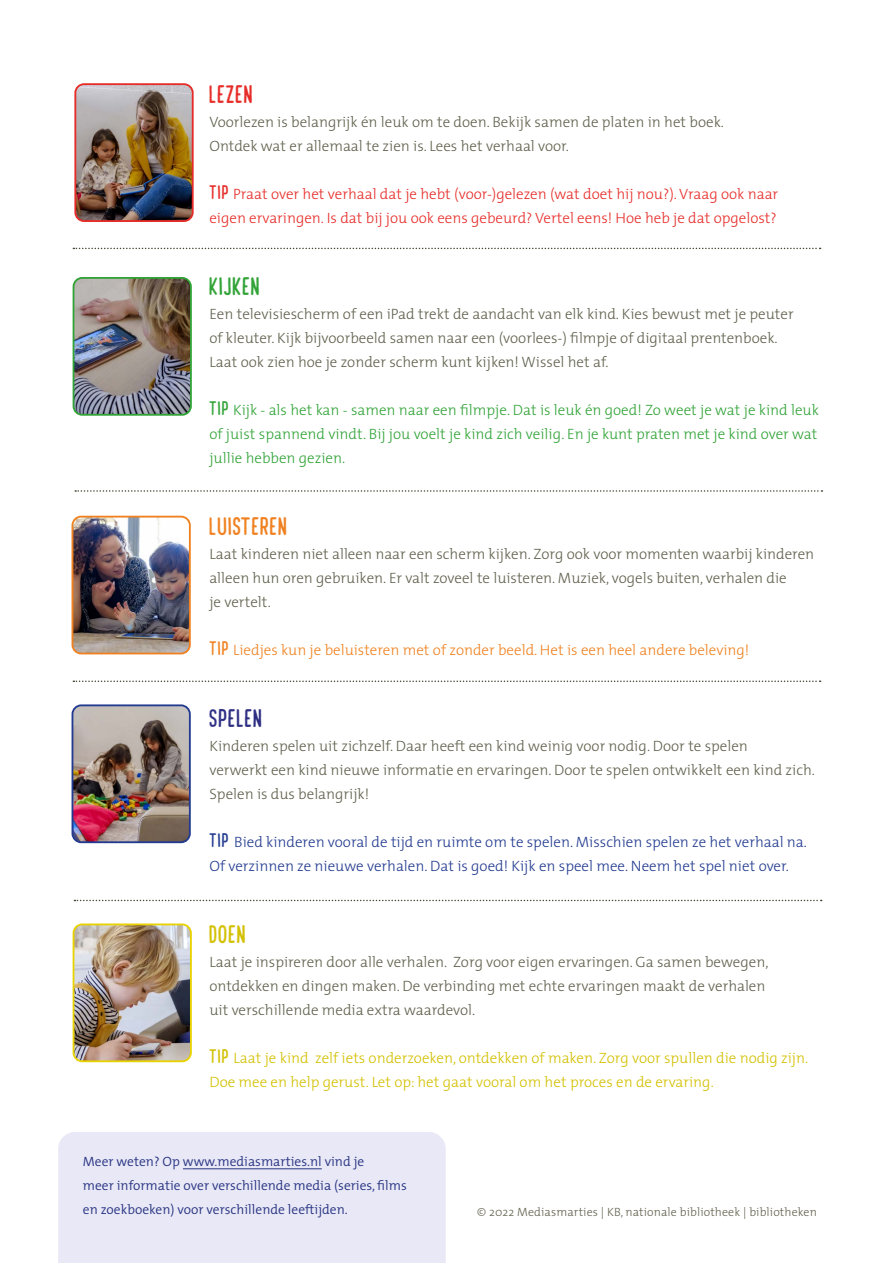
<style>
.page{position:relative;width:893px;height:1263px;background:#fff}
.page>*{position:absolute;margin:0;border:0;box-sizing:border-box;transform-origin:0 0}
.t1{font:19.5px "Caf Franoise";letter-spacing:.03em;color:#f08120}
.t2{font:19.5px "Caf Franoise";letter-spacing:.03em;color:#31a337}
.t3{font:19.5px "Caf Franoise";letter-spacing:.03em;color:#2d2e83}
.t4{font:19.5px "Caf Franoise";letter-spacing:.03em;color:#e62c28}
.t5{font:19.5px "Caf Franoise";color:#d3c000}
.t6{font:300 15px/24px "The Mix";color:#60604d}
.t7{font:300 15px/24px "The Mix";color:#31a337;text-align:justify}
.t8{font:300 15px/24px "The Mix";color:#223a8f}
.t9{font:300 15px/24px "The Mix";color:#e62c28}
.t10{font:300 15px/24px "The Mix";color:#d3c000}
.t11{font:300 15px "The Mix";color:#f08120}
.t12{font:300 13.5px/24px "The Mix";color:#283583}
.t13{font:300 12px "The Mix";letter-spacing:.01em;color:#60604d}
.s1{font-family:"Caf Franoise";font-weight:400}
</style>
<div class="page">
<svg style="left:74px;top:900px;width:748px;height:1px"></svg>
<svg style="left:73px;top:680px;width:748px;height:2px"></svg>
<svg style="left:75px;top:490px;width:747px;height:2px"></svg>
<svg style="left:73px;top:248px;width:748px;height:1px"></svg>
<div style="left:58px;top:1132px;width:388px;height:131px;background:#e9e8f6"></div>
<hr style="left:183px;top:1168px;width:139px;height:1px;background:#283583">
<img style="left:77px;top:86px;width:114px;height:133px">
<div style="left:74px;top:83px;width:120px;height:139px;border:2px solid #e62c28;border-radius:9px"></div>
<img style="left:74px;top:278px;width:115px;height:135px">
<div style="left:73px;top:277px;width:119px;height:139px;border:2px solid #31a337;border-radius:9px"></div>
<img style="left:72px;top:517px;width:118px;height:136px">
<div style="left:72px;top:516px;width:119px;height:138px;border:2px solid #f08120;border-radius:9px"></div>
<img style="left:72px;top:707px;width:116px;height:135px">
<div style="left:72px;top:704px;width:119px;height:139px;border:2px solid #223a8f;border-radius:9px"></div>
<img style="left:74px;top:926px;width:115px;height:135px">
<div style="left:73px;top:923px;width:119px;height:139px;border:2px solid #e8d300;border-radius:9px"></div>
<h1 class="t4" style="left:209px;top:79px;width:46px">LEZEN</h1>
<p class="t6" style="left:209px;top:110px;width:516px">Voorlezen is belangrijk én leuk om te doen. Bekijk samen de platen in het boek.<br>Ontdek wat er allemaal te zien is. Lees het verhaal voor.</p>
<p class="t9" style="left:209px;top:182px;width:570px"><span class="s1">TIP</span> Praat over het verhaal dat je hebt (voor-)gelezen (wat doet hij nou?). Vraag ook naar eigen ervaringen. Is dat bij jou ook eens gebeurd? Vertel eens! Hoe heb je dat opgelost?</p>
<h1 class="t2" style="left:209px;top:271px;width:52px">KIJKEN</h1>
<p class="t6" style="left:209px;top:302px;width:586px">Een televisiescherm of een iPad trekt de aandacht van elk kind. Kies bewust met je peuter of kleuter. Kijk bijvoorbeeld samen naar een (voorlees-) filmpje of digitaal prentenboek.<br>Laat ook zien hoe je zonder scherm kunt kijken! Wissel het af.</p>
<p class="t7" style="left:209px;top:398px;width:611px"><span class="s1">TIP</span> Kijk - als het kan - samen naar een filmpje. Dat is leuk én goed! Zo weet je wat je kind leuk of juist spannend vindt. Bij jou voelt je kind zich veilig. En je kunt praten met je kind over wat jullie hebben gezien.</p>
<h1 class="t1" style="left:209px;top:511px;width:80px">LUISTEREN</h1>
<p class="t6" style="left:209px;top:542px;width:606px">Laat kinderen niet alleen naar een scherm kijken. Zorg ook voor momenten waarbij kinderen alleen hun oren gebruiken. Er valt zoveel te luisteren. Muziek, vogels buiten, verhalen die<br>je vertelt.</p>
<p class="t11" style="left:209px;top:640px;width:541px"><span class="s1">TIP</span> Liedjes kun je beluisteren met of zonder beeld. Het is een heel andere beleving!</p>
<h1 class="t3" style="left:209px;top:703px;width:55px">SPELEN</h1>
<p class="t6" style="left:209px;top:734px;width:607px">Kinderen spelen uit zichzelf. Daar heeft een kind weinig voor nodig. Door te spelen<br>verwerkt een kind nieuwe informatie en ervaringen. Door te spelen ontwikkelt een kind zich.<br>Spelen is dus belangrijk!</p>
<p class="t8" style="left:209px;top:830px;width:599px"><span class="s1">TIP</span> Bied kinderen vooral de tijd en ruimte om te spelen. Misschien spelen ze het verhaal na.<br>Of verzinnen ze nieuwe verhalen. Dat is goed! Kijk en speel mee. Neem het spel niet over.</p>
<h1 class="t5" style="left:209px;top:919px;width:38px">DOEN</h1>
<p class="t6" style="left:209px;top:950px;width:561px">Laat je inspireren door alle verhalen. Zorg voor eigen ervaringen. Ga samen bewegen, ontdekken en dingen maken. De verbinding met echte ervaringen maakt de verhalen uit verschillende media extra waardevol.</p>
<p class="t10" style="left:209px;top:1046px;width:600px"><span class="s1">TIP</span> Laat je kind zelf iets onderzoeken, ontdekken of maken. Zorg voor spullen die nodig zijn.<br>Doe mee en help gerust. Let op: het gaat vooral om het proces en de ervaring.</p>
<p class="t12" style="left:83px;top:1149px;width:325px">Meer weten? Op www.mediasmarties.nl vind je<br>meer informatie over verschillende media (series, films en zoekboeken) voor verschillende leeftijden.</p>
<p class="t13" style="left:477px;top:1205px;width:341px">© 2022 Mediasmarties | KB, nationale bibliotheek | bibliotheken</p>
</div>
